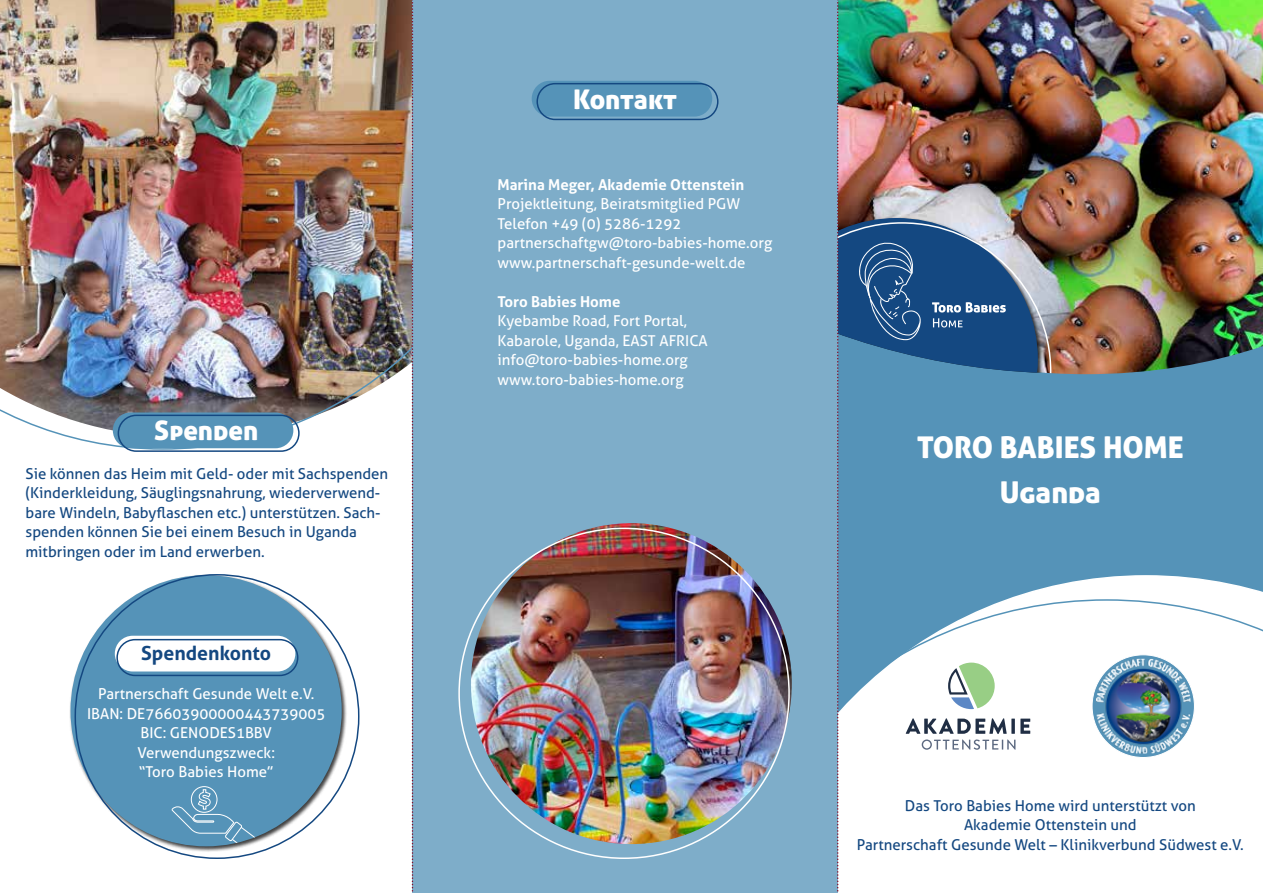
<style>
.page{position:relative;width:1263px;height:893px;background:#fff}
.page>*{position:absolute;margin:0;border:0;box-sizing:border-box;transform-origin:0 0}
.t1{font:30px/45px "Aller Display";color:#fff;text-align:center}
.t2{font:27px "Aller Display";color:#fff}
.t3{font:700 19.5px "Aller";color:#144881}
.t4{font:15px/19.5px "Aller";color:#fff}
.t5{font:15px/19.5px "Aller";color:#144881}
.t6{font:700 15px "Aller";color:#fff}
</style>
<div class="page">
<div style="left:69px;top:574px;width:278px;height:278px;background:#000;opacity:.75"></div>
<div style="left:71px;top:575px;width:271px;height:271px;background:#5593b8;border-radius:50%"></div>
<div style="left:191px;top:786px;width:26px;height:27px;border:1px solid #fff;border-radius:50%"></div>
<svg style="left:171px;top:789px;width:88px;height:57px"></svg>
<div style="left:115px;top:636px;width:180px;height:35px;background:#fff;border-radius:18px"></div>
<div style="left:116px;top:639px;width:182px;height:37px;border:2px solid #144881;border-radius:18px"></div>
<img style="left:0;top:0;width:412px;height:450px">
<div style="left:113px;top:412px;width:180px;height:36px;background:#5593b8;border-radius:18px"></div>
<div style="left:118px;top:415px;width:182px;height:37px;border:2px solid #144881;border-radius:18px"></div>
<div style="left:838px;top:283px;width:425px;height:610px;background:#5593b8"></div>
<svg style="left:1038px;top:575px;width:225px;height:24px"></svg>
<svg style="left:1038px;top:599px;width:225px;height:294px"></svg>
<img style="left:1038px;top:0;width:225px;height:374px">
<svg style="left:1038px;top:222px;width:13px;height:151px"></svg>
<div style="left:412px;top:0;width:426px;height:893px;background:#7eadc9"></div>
<img style="left:471px;top:523px;width:321px;height:321px;border-radius:160px">
<div style="left:532px;top:81px;width:180px;height:36px;background:#5593b8;border-radius:18px"></div>
<div style="left:536px;top:83px;width:182px;height:37px;border:2px solid #144881;border-radius:18px"></div>
<svg style="left:412px;top:0;width:1px;height:892px"></svg>
<img style="left:755px;top:0;width:283px;height:893px">
<h2 class="t2" style="left:154px;top:413px;width:106px">Spenden</h2>
<p class="t5" style="left:26px;top:464px;width:364px">Sie können das Heim mit Geld- oder mit Sachspenden (Kinderkleidung, Säuglingsnahrung, wiederverwend&shy;bare Windeln, Babyflaschen etc.) unterstützen. Sach&shy;spenden können Sie bei einem Besuch in Uganda mitbringen oder im Land erwerben.</p>
<h3 class="t3" style="left:141px;top:641px;width:132px">Spendenkonto</h3>
<p class="t4" style="left:87px;top:684px;width:240px;text-align:center">Partnerschaft Gesunde Welt e.V.<br>IBAN: DE76603900000443739005<br>BIC: GENODES1BBV<br>Verwendungszweck:<br>“Toro Babies Home”</p>
<h2 class="t2" style="left:573px;top:82px;width:105px">Kontakt</h2>
<p class="t6" style="left:497px;top:175px;width:248px">Marina Meger, Akademie Ottenstein</p>
<p class="t4" style="left:497px;top:194px;width:276px">Projektleitung, Beiratsmitglied PGW Telefon +49 (0) 5286-1292 partnerschaftgw@toro-babies-home.org www.partnerschaft-gesunde-welt.de</p>
<p class="t6" style="left:497px;top:292px;width:124px">Toro Babies Home</p>
<p class="t4" style="left:497px;top:311px;width:212px">Kyebambe Road, Fort Portal,<br>Kabarole, Uganda, EAST AFRICA info@toro-babies-home.org www.toro-babies-home.org</p>
<h1 class="t1" style="left:917px;top:424px;width:268px">TORO BABIES HOME<br>Uganda</h1>
<p class="t5" style="left:857px;top:795px;width:388px;text-align:center">Das Toro Babies Home wird unterstützt von<br>Akademie Ottenstein und<br>Partnerschaft Gesunde Welt – Klinikverbund Südwest e.V.</p>
</div>
